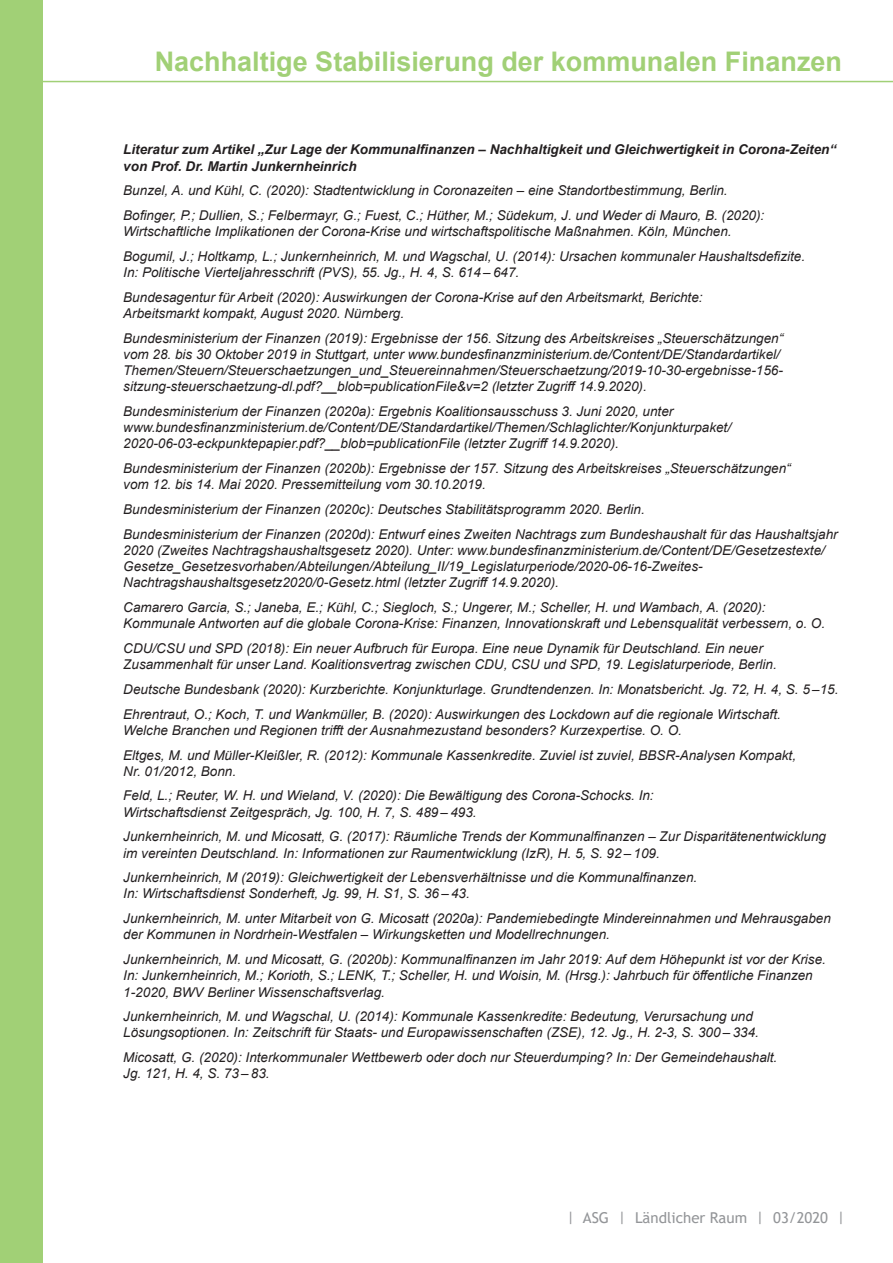
<style>
.page{position:relative;width:893px;height:1263px;background:#fff}
.page>*{position:absolute;margin:0;border:0;box-sizing:border-box;transform-origin:0 0}
.t1{font:700 27px "Arial";color:#a1d076}
.t2{font:15px "Trebuchet MS";color:#939598}
.t3{font:italic 13.5px/24.8px "Arial";color:#231f20}
.t4{font:italic 700 13.5px/16.2px "Arial";color:#231f20}
</style>
<div class="page">
<div style="left:0;top:0;width:43px;height:1263px;background:#a1d076"></div>
<hr style="left:0;top:81px;width:893px;height:1px;background:#a1d076">
<h1 class="t1" style="left:155px;top:42px;width:689px">Nachhaltige Stabilisierung der kommunalen Finanzen</h1>
<p class="t4" style="left:123px;top:142px;width:714px">Literatur zum Artikel „Zur Lage der Kommunalfinanzen – Nachhaltigkeit und Gleichwertigkeit in Corona-Zeiten“ von Prof. Dr. Martin Junkernheinrich</p>
<p class="t3" style="left:123px;top:178px;width:643px">Bunzel, A. und Kühl, C. (2020): Stadtentwicklung in Coronazeiten – eine Standortbestimmung, Berlin.<br>Bofinger, P.; Dullien, S.; Felbermayr, G.; Fuest, C.; Hüther, M.; Südekum, J. und Weder di Mauro, B. (2020):</p>
<p class="t3" style="left:123px;top:219px;width:683px">Wirtschaftliche Implikationen der Corona-Krise und wirtschaftspolitische Maßnahmen. Köln, München.<br>Bogumil, J.; Holtkamp, L.; Junkernheinrich, M. und Wagschal, U. (2014): Ursachen kommunaler Haushaltsdefizite.</p>
<p class="t3" style="left:123px;top:260px;width:581px">In: Politische Vierteljahresschrift (PVS), 55. Jg., H. 4, S. 614 – 647.<br>Bundesagentur für Arbeit (2020): Auswirkungen der Corona-Krise auf den Arbeitsmarkt, Berichte:</p>
<p class="t3" style="left:123px;top:301px;width:661px">Arbeitsmarkt kompakt, August 2020. Nürnberg.<br>Bundesministerium der Finanzen (2019): Ergebnisse der 156. Sitzung des Arbeitskreises „Steuerschätzungen“</p>
<p class="t3" style="left:123px;top:346px;width:661px;line-height:16.2px">vom 28. bis 30 Oktober 2019 in Stuttgart, unter www.bundesfinanzministerium.de/Content/DE/Standardartikel/<br>Themen/Steuern/Steuerschaetzungen_und_Steuereinnahmen/Steuerschaetzung/2019-10-30-ergebnisse-156- sitzung-steuerschaetzung-dl.pdf?__blob=publicationFile&amp;v=2 (letzter Zugriff 14.9.2020).</p>
<p class="t3" style="left:123px;top:403px;width:609px;line-height:16.2px">Bundesministerium der Finanzen (2020a): Ergebnis Koalitionsausschuss 3. Juni 2020, unter www.bundesfinanzministerium.de/Content/DE/Standardartikel/Themen/Schlaglichter/Konjunkturpaket/<br>2020-06-03-eckpunktepapier.pdf?__blob=publicationFile (letzter Zugriff 14.9.2020).</p>
<p class="t3" style="left:123px;top:460px;width:669px;line-height:16.2px">Bundesministerium der Finanzen (2020b): Ergebnisse der 157. Sitzung des Arbeitskreises „Steuerschätzungen“ vom 12. bis 14. Mai 2020. Pressemitteilung vom 30.10.2019.</p>
<p class="t3" style="left:123px;top:497px;width:716px">Bundesministerium der Finanzen (2020c): Deutsches Stabilitätsprogramm 2020. Berlin.<br>Bundesministerium der Finanzen (2020d): Entwurf eines Zweiten Nachtrags zum Bundeshaushalt für das Haushaltsjahr</p>
<p class="t3" style="left:123px;top:542px;width:703px;line-height:16.2px">2020 (Zweites Nachtragshaushaltsgesetz 2020). Unter: www.bundesfinanzministerium.de/Content/DE/Gesetzestexte/<br>Gesetze_Gesetzesvorhaben/Abteilungen/Abteilung_II/19_Legislaturperiode/2020-06-16-Zweites-<br>Nachtragshaushaltsgesetz2020/0-Gesetz.html (letzter Zugriff 14.9.2020).</p>
<p class="t3" style="left:123px;top:599px;width:703px;line-height:16.2px">Camarero Garcia, S.; Janeba, E.; Kühl, C.; Siegloch, S.; Ungerer, M.; Scheller, H. und Wambach, A. (2020):<br>Kommunale Antworten auf die globale Corona-Krise: Finanzen, Innovationskraft und Lebensqualität verbessern, o. O.</p>
<p class="t3" style="left:123px;top:640px;width:655px;line-height:16.2px">CDU/CSU und SPD (2018): Ein neuer Aufbruch für Europa. Eine neue Dynamik für Deutschland. Ein neuer<br>Zusammenhalt für unser Land. Koalitionsvertrag zwischen CDU, CSU und SPD, 19. Legislaturperiode, Berlin.</p>
<p class="t3" style="left:123px;top:677px;width:717px">Deutsche Bundesbank (2020): Kurzberichte. Konjunkturlage. Grundtendenzen. In: Monatsbericht. Jg. 72, H. 4, S. 5 –15.<br>Ehrentraut, O.; Koch, T. und Wankmüller, B. (2020): Auswirkungen des Lockdown auf die regionale Wirtschaft.</p>
<p class="t3" style="left:123px;top:718px;width:674px">Welche Branchen und Regionen trifft der Ausnahmezustand besonders? Kurzexpertise. O. O.<br>Eltges, M. und Müller-Kleißler, R. (2012): Kommunale Kassenkredite. Zuviel ist zuviel, BBSR-Analysen Kompakt,</p>
<p class="t3" style="left:123px;top:759px;width:532px">Nr. 01/2012, Bonn.<br>Feld, L.; Reuter, W. H. und Wieland, V. (2020): Die Bewältigung des Corona-Schocks. In:</p>
<p class="t3" style="left:123px;top:800px;width:704px">Wirtschaftsdienst Zeitgespräch, Jg. 100, H. 7, S. 489 – 493.<br>Junkernheinrich, M. und Micosatt, G. (2017): Räumliche Trends der Kommunalfinanzen – Zur Disparitätenentwicklung</p>
<p class="t3" style="left:123px;top:841px;width:575px">im vereinten Deutschland. In: Informationen zur Raumentwicklung (IzR), H. 5, S. 92 – 109.<br>Junkernheinrich, M (2019): Gleichwertigkeit der Lebensverhältnisse und die Kommunalfinanzen.</p>
<p class="t3" style="left:123px;top:881px;width:709px">In: Wirtschaftsdienst Sonderheft, Jg. 99, H. S1, S. 36 – 43.<br>Junkernheinrich, M. unter Mitarbeit von G. Micosatt (2020a): Pandemiebedingte Mindereinnahmen und Mehrausgaben</p>
<p class="t3" style="left:123px;top:922px;width:704px">der Kommunen in Nordrhein-Westfalen – Wirkungsketten und Modellrechnungen.<br>Junkernheinrich, M. und Micosatt, G. (2020b): Kommunalfinanzen im Jahr 2019: Auf dem Höhepunkt ist vor der Krise.</p>
<p class="t3" style="left:123px;top:968px;width:691px;line-height:16.2px">In: Junkernheinrich, M.; Korioth, S.; LENK, T.; Scheller, H. und Woisin, M. (Hrsg.): Jahrbuch für öffentliche Finanzen<br>1-2020, BWV Berliner Wissenschaftsverlag.</p>
<p class="t3" style="left:123px;top:1008px;width:637px;line-height:16.2px">Junkernheinrich, M. und Wagschal, U. (2014): Kommunale Kassenkredite: Bedeutung, Verursachung und<br>Lösungsoptionen. In: Zeitschrift für Staats- und Europawissenschaften (ZSE), 12. Jg., H. 2-3, S. 300 – 334.</p>
<p class="t3" style="left:123px;top:1049px;width:656px;line-height:16.2px">Micosatt, G. (2020): Interkommunaler Wettbewerb oder doch nur Steuerdumping? In: Der Gemeindehaushalt.<br>Jg. 121, H. 4, S. 73 – 83.</p>
<p class="t2" style="left:567px;top:1208px;width:280px">| ASG | Ländlicher Raum | 03/2020 |</p>
</div>
